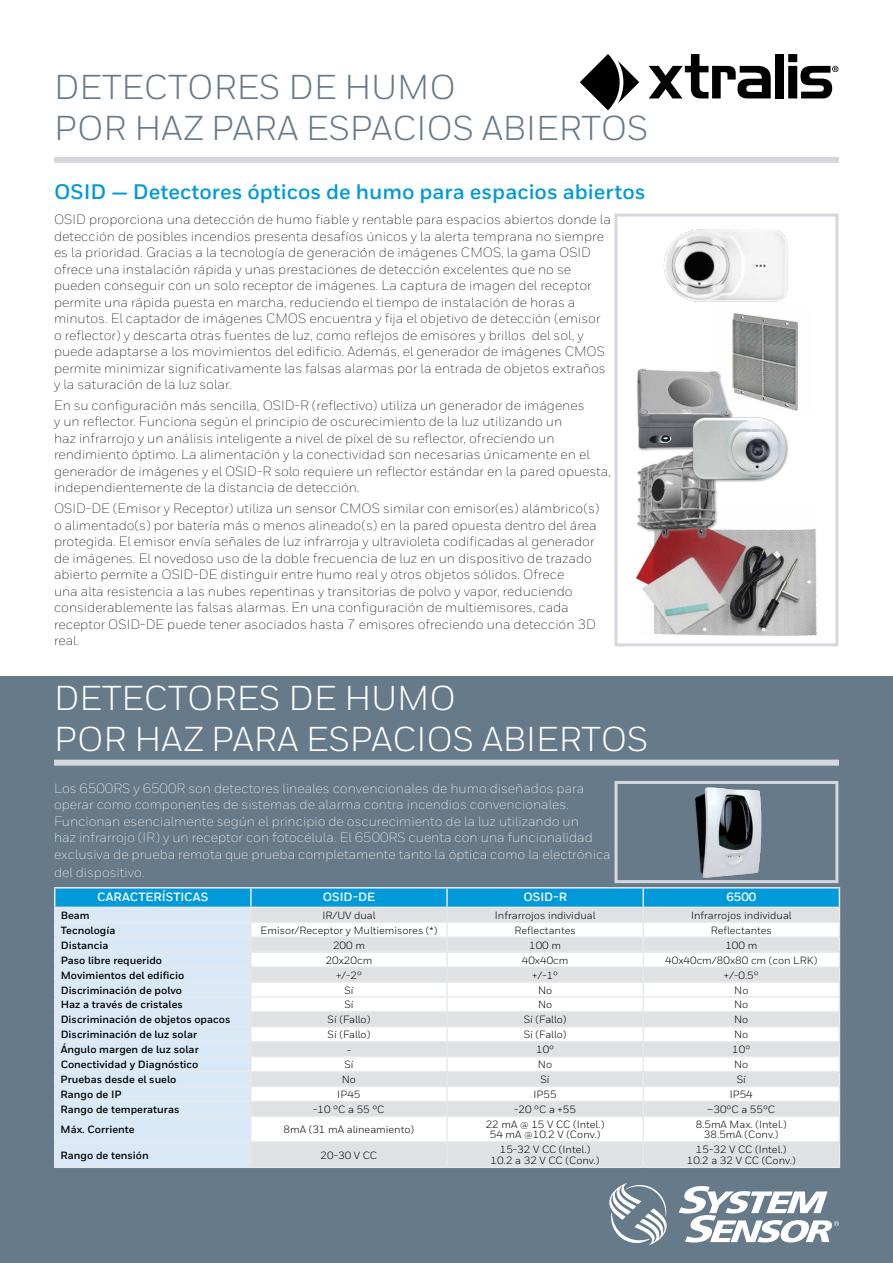
<style>
.page{position:relative;width:893px;height:1263px;background:#fff}
.page>*{position:absolute;margin:0;border:0;box-sizing:border-box;transform-origin:0 0}
.t1{font:34.5px/41.4px "Honeywell Sans";color:#677a89}
.t2{font:34.5px/41.4px "Honeywell Sans";color:#fff}
.t3{font:700 21px "Honeywell Sans";color:#009ada}
.t4{font:300 13.5px/16.5px "Honeywell Sans";color:#000}
.t5{font:300 13.5px/16.5px "Honeywell Sans";color:#fff}
.t6{font:700 12px "Honeywell Sans";color:#fff}
.t7{font:10.5px/10.5px "Honeywell Sans";color:#000;text-align:center}
.t8{font:700 10.5px "Honeywell Sans";color:#000}
</style>
<div class="page">
<svg style="left:649px;top:54px;width:122px;height:44px"></svg>
<div style="left:775px;top:54px;width:9px;height:44px;background:#000"></div>
<svg style="left:580px;top:54px;width:59px;height:56px"></svg>
<svg style="left:788px;top:54px;width:50px;height:44px"></svg>
<div style="left:54px;top:157px;width:785px;height:6px;background:#d4d7de"></div>
<div style="left:0;top:676px;width:893px;height:587px;background:#677a89"></div>
<hr style="left:54px;top:887px;width:197px;height:1px;background:#e6e9ed">
<hr style="left:251px;top:887px;width:196px;height:1px;background:#e6e9ed">
<hr style="left:447px;top:887px;width:196px;height:1px;background:#e6e9ed">
<hr style="left:643px;top:887px;width:197px;height:1px;background:#e6e9ed">
<svg style="left:54px;top:888px;width:786px;height:278px;background:#dae8f0"></svg>
<hr style="left:54px;top:1166px;width:197px;height:2px;background:#e6e9ed">
<hr style="left:251px;top:1166px;width:196px;height:2px;background:#e6e9ed">
<hr style="left:447px;top:1166px;width:196px;height:2px;background:#e6e9ed">
<hr style="left:643px;top:1166px;width:197px;height:2px;background:#e6e9ed">
<div style="left:54px;top:760px;width:785px;height:6px;background:#d4d7de"></div>
<svg style="left:609px;top:1183px;width:58px;height:62px"></svg>
<svg style="left:679px;top:1186px;width:160px;height:56px"></svg>
<img style="left:695px;top:787px;width:67px;height:92px">
<div style="left:614px;top:214px;width:224px;height:432px;border:3px solid #d4d7de"></div>
<img style="left:732px;top:313px;width:66px;height:42px">
<img style="left:637px;top:529px;width:180px;height:107px">
<img style="left:637px;top:355px;width:161px;height:191px">
<img style="left:663px;top:229px;width:125px;height:73px">
<div style="left:614px;top:781px;width:224px;height:102px;border:3px solid #d4d7de"></div>
<h1 class="t1" style="left:54px;top:66px;width:596px">DETECTORES DE HUMO<br>POR HAZ PARA ESPACIOS ABIERTOS</h1>
<h2 class="t3" style="left:54px;top:179px;width:593px">OSID — Detectores ópticos de humo para espacios abiertos</h2>
<p class="t4" style="left:54px;top:211px;width:558px">OSID proporciona una detección de humo fiable y rentable para espacios abiertos donde la detección de posibles incendios presenta desafíos únicos y la alerta temprana no siempre es la prioridad. Gracias a la tecnología de generación de imágenes CMOS, la gama OSID ofrece una instalación rápida y unas prestaciones de detección excelentes que no se pueden conseguir con un solo receptor de imágenes. La captura de imagen del receptor permite una rápida puesta en marcha, reduciendo el tiempo de instalación de horas a minutos. El captador de imágenes CMOS encuentra y fija el objetivo de detección (emisor o reflector) y descarta otras fuentes de luz, como reflejos de emisores y brillos del sol, y puede adaptarse a los movimientos del edificio. Además, el generador de imágenes CMOS permite minimizar significativamente las falsas alarmas por la entrada de objetos extraños y la saturación de la luz solar.</p>
<p class="t4" style="left:54px;top:397px;width:558px">En su configuración más sencilla, OSID-R (reflectivo) utiliza un generador de imágenes<br>y un reflector. Funciona según el principio de oscurecimiento de la luz utilizando un<br>haz infrarrojo y un análisis inteligente a nivel de píxel de su reflector, ofreciendo un rendimiento óptimo. La alimentación y la conectividad son necesarias únicamente en el generador de imágenes y el OSID-R solo requiere un reflector estándar en la pared opuesta, independientemente de la distancia de detección.</p>
<p class="t4" style="left:54px;top:500px;width:547px">OSID-DE (Emisor y Receptor) utiliza un sensor CMOS similar con emisor(es) alámbrico(s) o alimentado(s) por batería más o menos alineado(s) en la pared opuesta dentro del área protegida. El emisor envía señales de luz infrarroja y ultravioleta codificadas al generador de imágenes. El novedoso uso de la doble frecuencia de luz en un dispositivo de trazado abierto permite a OSID-DE distinguir entre humo real y otros objetos sólidos. Ofrece<br>una alta resistencia a las nubes repentinas y transitorias de polvo y vapor, reduciendo considerablemente las falsas alarmas. En una configuración de multiemisores, cada receptor OSID-DE puede tener asociados hasta 7 emisores ofreciendo una detección 3D real.</p>
<h1 class="t2" style="left:54px;top:677px;width:596px">DETECTORES DE HUMO<br>POR HAZ PARA ESPACIOS ABIERTOS</h1>
<p class="t5" style="left:54px;top:780px;width:558px">Los 6500RS y 6500R son detectores lineales convencionales de humo diseñados para operar como componentes de sistemas de alarma contra incendios convencionales.<br>Funcionan esencialmente según el principio de oscurecimiento de la luz utilizando un<br>haz infrarrojo (IR) y un receptor con fotocélula. El 6500RS cuenta con una funcionalidad exclusiva de prueba remota que prueba completamente tanto la óptica como la electrónica</p>
<p class="t5" style="left:54px;top:864px;width:92px">del dispositivo.</p>
<p class="t6" style="left:97px;top:890px;width:113px">CARACTERÍSTICAS</p>
<p class="t6" style="left:323px;top:890px;width:54px">OSID-DE</p>
<p class="t6" style="left:523px;top:890px;width:45px">OSID-R</p>
<p class="t6" style="left:726px;top:890px;width:31px">6500</p>
<p class="t8" style="left:61px;top:909px;width:31px">Beam</p>
<p class="t7" style="left:322px;top:910px;width:55px">IR/UV dual</p>
<p class="t7" style="left:495px;top:910px;width:102px">Infrarrojos individual</p>
<p class="t7" style="left:691px;top:910px;width:102px">Infrarrojos individual</p>
<p class="t8" style="left:61px;top:924px;width:56px">Tecnología</p>
<p class="t7" style="left:261px;top:925px;width:178px">Emisor/Receptor y Multiemisores (*)</p>
<p class="t7" style="left:515px;top:925px;width:63px">Reflectantes</p>
<p class="t7" style="left:711px;top:925px;width:63px">Reflectantes</p>
<p class="t8" style="left:61px;top:939px;width:49px">Distancia</p>
<p class="t7" style="left:333px;top:940px;width:33px">200 m</p>
<p class="t7" style="left:529px;top:940px;width:33px">100 m</p>
<p class="t7" style="left:725px;top:940px;width:33px">100 m</p>
<p class="t8" style="left:61px;top:954px;width:103px">Paso libre requerido</p>
<p class="t7" style="left:326px;top:955px;width:48px">20x20cm</p>
<p class="t7" style="left:522px;top:955px;width:48px">40x40cm</p>
<p class="t7" style="left:665px;top:955px;width:154px">40x40cm/80x80 cm (con LRK)</p>
<p class="t8" style="left:61px;top:968px;width:125px">Movimientos del edificio</p>
<p class="t7" style="left:336px;top:970px;width:27px">+/-2°</p>
<p class="t7" style="left:532px;top:970px;width:27px">+/-1°</p>
<p class="t7" style="left:724px;top:970px;width:36px">+/-0.5°</p>
<p class="t8" style="left:61px;top:983px;width:123px">Discriminación de polvo</p>
<p class="t7" style="left:344px;top:985px;width:11px">Sí</p>
<p class="t7" style="left:538px;top:985px;width:16px">No</p>
<p class="t7" style="left:734px;top:985px;width:16px">No</p>
<p class="t8" style="left:61px;top:998px;width:124px">Haz a través de cristales</p>
<p class="t7" style="left:344px;top:1000px;width:11px">Sí</p>
<p class="t7" style="left:538px;top:1000px;width:16px">No</p>
<p class="t7" style="left:734px;top:1000px;width:16px">No</p>
<p class="t8" style="left:61px;top:1013px;width:171px">Discriminación de objetos opacos</p>
<p class="t7" style="left:328px;top:1014px;width:44px">Sí (Fallo)</p>
<p class="t7" style="left:524px;top:1014px;width:44px">Sí (Fallo)</p>
<p class="t7" style="left:734px;top:1014px;width:16px">No</p>
<p class="t8" style="left:61px;top:1028px;width:138px">Discriminación de luz solar</p>
<p class="t7" style="left:328px;top:1029px;width:44px">Sí (Fallo)</p>
<p class="t7" style="left:524px;top:1029px;width:44px">Sí (Fallo)</p>
<p class="t7" style="left:734px;top:1029px;width:16px">No</p>
<p class="t8" style="left:61px;top:1043px;width:140px">Ángulo margen de luz solar</p>
<p class="t7" style="left:347px;top:1044px;width:6px">-</p>
<p class="t7" style="left:536px;top:1044px;width:19px">10°</p>
<p class="t7" style="left:732px;top:1044px;width:19px">10°</p>
<p class="t8" style="left:61px;top:1058px;width:139px">Conectividad y Diagnóstico</p>
<p class="t7" style="left:344px;top:1059px;width:11px">Sí</p>
<p class="t7" style="left:538px;top:1059px;width:16px">No</p>
<p class="t7" style="left:734px;top:1059px;width:16px">No</p>
<p class="t8" style="left:61px;top:1073px;width:117px">Pruebas desde el suelo</p>
<p class="t7" style="left:342px;top:1074px;width:16px">No</p>
<p class="t7" style="left:540px;top:1074px;width:11px">Sí</p>
<p class="t7" style="left:737px;top:1074px;width:11px">Sí</p>
<p class="t8" style="left:61px;top:1088px;width:63px">Rango de IP</p>
<p class="t7" style="left:337px;top:1089px;width:25px">IP45</p>
<p class="t7" style="left:533px;top:1089px;width:25px">IP55</p>
<p class="t7" style="left:730px;top:1089px;width:25px">IP54</p>
<p class="t8" style="left:61px;top:1103px;width:120px">Rango de temperaturas</p>
<p class="t7" style="left:313px;top:1104px;width:73px">-10 °C a 55 °C</p>
<p class="t7" style="left:514px;top:1104px;width:63px">-20 °C a +55</p>
<p class="t7" style="left:707px;top:1104px;width:69px">–30°C a 55°C</p>
<p class="t8" style="left:61px;top:1123px;width:76px">Máx. Corriente</p>
<p class="t7" style="left:284px;top:1124px;width:132px">8mA (31 mA alineamiento)</p>
<p class="t7" style="left:486px;top:1119px;width:120px">22 mA @ 15 V CC (Intel.)<br>54 mA @10.2 V (Conv.)</p>
<p class="t7" style="left:696px;top:1119px;width:93px">8.5mA Max. (Intel.)<br>38.5mA (Conv.)</p>
<p class="t8" style="left:61px;top:1148px;width:90px">Rango de tensión</p>
<p class="t7" style="left:321px;top:1150px;width:58px">20-30 V CC</p>
<p class="t7" style="left:491px;top:1144px;width:110px">15-32 V CC (Intel.)<br>10.2 a 32 V CC (Conv.)</p>
<p class="t7" style="left:687px;top:1144px;width:110px">15-32 V CC (Intel.)<br>10.2 a 32 V CC (Conv.)</p>
</div>
